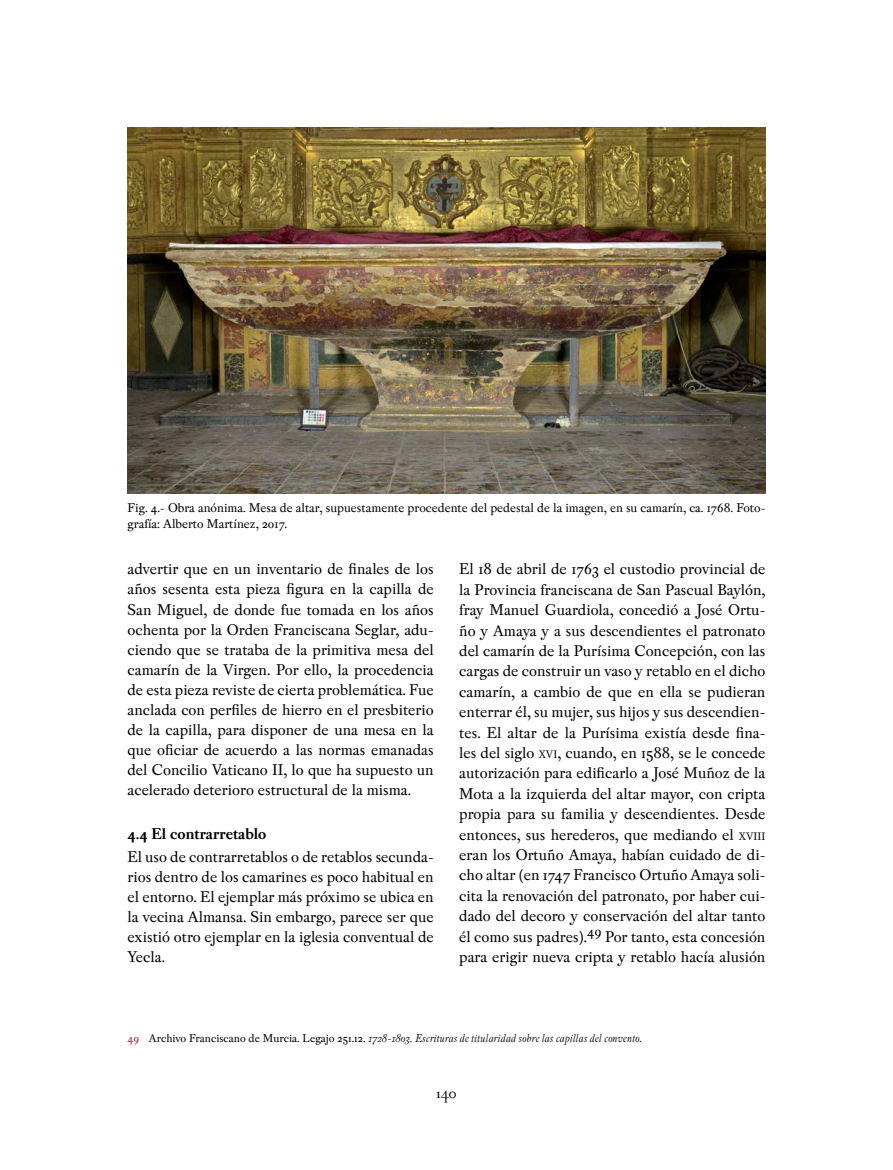
<style>
.page{position:relative;width:893px;height:1170px;background:#fff}
.page>*{position:absolute;margin:0;border:0;box-sizing:border-box;transform-origin:0 0}
.t1{font:18px "Peleguer";color:#000}
.t2{font:16.5px/20.4px "Pradell";color:#000;text-align:justify}
.t3{font:700 16.5px "Pradell";color:#000}
.t4{font:13.5px/16.5px "Pradell";color:#000}
.t5{font:italic 12px "Pradell";color:#000}
.s1{font-size:11.55px}
.s2{font-style:normal;color:#c4112f}
.s3{font-style:normal}
</style>
<div class="page">
<img style="left:128px;top:128px;width:637px;height:366px">
<p class="t4" style="left:128px;top:499px;width:639px">Fig. 4.- Obra anónima. Mesa de altar, supuestamente procedente del pedestal de la imagen, en su camarín, ca. 1768. Foto&shy;grafía: Alberto Martínez, 2017.</p>
<p class="t2" style="left:128px;top:559px;width:308px">advertir que en un inventario de finales de los años sesenta esta pieza figura en la capilla de San Miguel, de donde fue tomada en los años ochenta por la Orden Franciscana Seglar, adu&shy;ciendo que se trataba de la primitiva mesa del camarín de la Virgen. Por ello, la procedencia de esta pieza reviste de cierta problemática. Fue anclada con perfiles de hierro en el presbiterio de la capilla, para disponer de una mesa en la que oficiar de acuerdo a las normas emanadas del Concilio Vaticano II, lo que ha supuesto un acelerado deterioro estructural de la misma.</p>
<p class="t3" style="left:128px;top:824px;width:140px">4.4 El contrarretablo</p>
<p class="t2" style="left:128px;top:846px;width:308px">El uso de contrarretablos o de retablos secunda&shy;rios dentro de los camarines es poco habitual en el entorno. El ejemplar más próximo se ubica en la vecina Almansa. Sin embargo, parece ser que existió otro ejemplar en la iglesia conventual de Yecla.</p>
<p class="t2" style="left:459px;top:559px;width:308px">El 18 de abril de 1763 el custodio provincial de la Provincia franciscana de San Pascual Baylón, fray Manuel Guardiola, concedió a José Ortu&shy;ño y Amaya y a sus descendientes el patronato del camarín de la Purísima Concepción, con las cargas de construir un vaso y retablo en el dicho camarín, a cambio de que en ella se pudieran enterrar él, su mujer, sus hijos y sus descendien&shy;tes. El altar de la Purísima existía desde fina&shy;les del siglo <span class="s1">XVI</span>, cuando, en 1588, se le concede autorización para edificarlo a José Muñoz de la Mota a la izquierda del altar mayor, con cripta propia para su familia y descendientes. Desde entonces, sus herederos, que mediando el <span class="s1">XVIII </span>eran los Ortuño Amaya, habían cuidado de di&shy;cho altar (en 1747 Francisco Ortuño Amaya soli&shy;cita la renovación del patronato, por haber cui&shy;dado del decoro y conservación del altar tanto él como sus padres).<sup>49</sup> Por tanto, esta concesión para erigir nueva cripta y retablo hacía alusión</p>
<p class="t5" style="left:128px;top:1031px;width:516px"><span class="s2">49</span> <span class="s3">Archivo Franciscano de Murcia. Legajo 251.12.</span> 1728-1803. Escrituras de titularidad sobre las capillas del convento<span class="s3">.</span></p>
<p class="t1" style="left:437px;top:1083px;width:21px">140</p>
</div>
